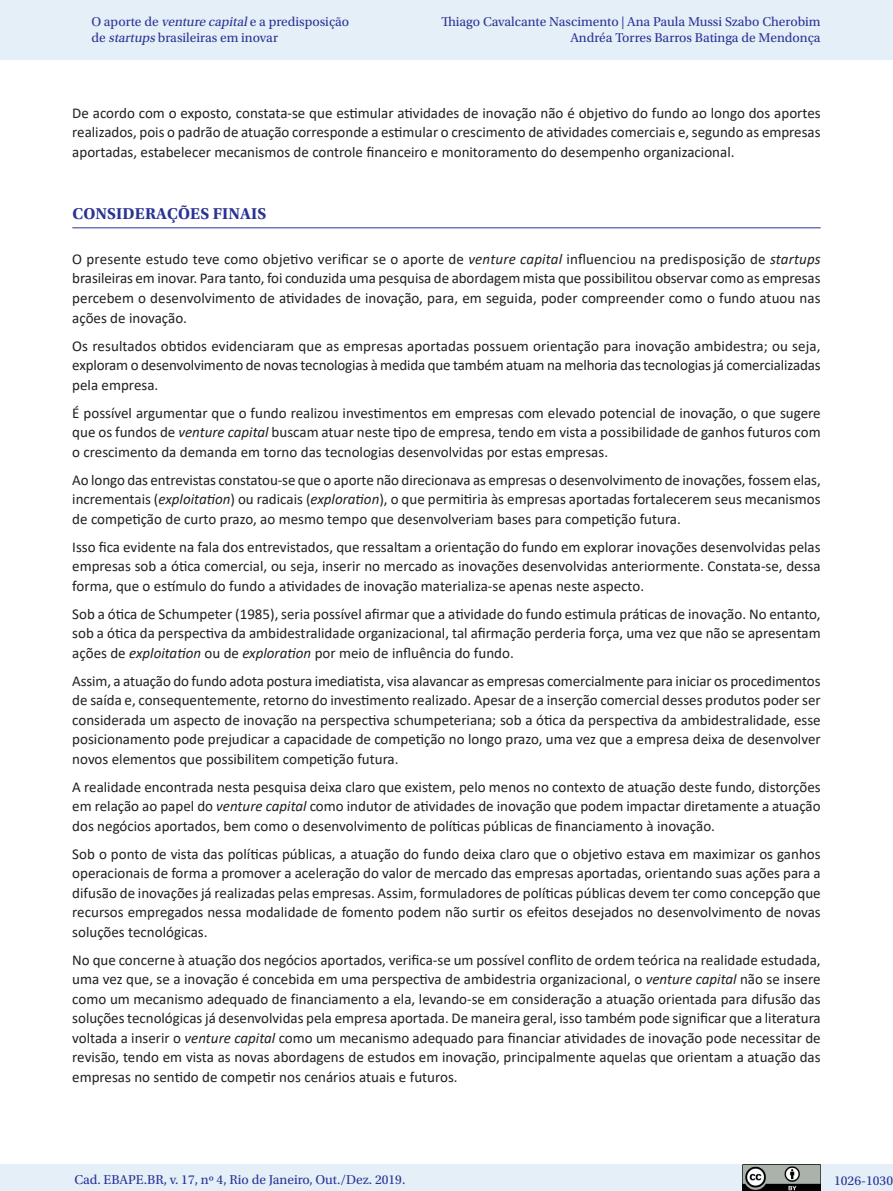
<style>
.page{position:relative;width:893px;height:1191px;background:#fff}
.page>*{position:absolute;margin:0;border:0;box-sizing:border-box;transform-origin:0 0}
._07_1_sub_1{font:700 16.5px "Utopia Std";letter-spacing:.01em;color:#2b3393}
._06_0_texto{font:15px/19.5px "Calibri";color:#231f20;text-align:justify}
.t1{font:13.5px/16.5px "Utopia Std";color:#2b3393}
.s1{font-style:italic}
</style>
<div class="page">
<div style="left:0;top:0;width:893px;height:60px;background:#e4eff8"></div>
<div style="left:0;top:1164px;width:893px;height:27px;background:#e4eff8"></div>
<img style="left:743px;top:1164px;width:78px;height:27px">
<hr style="left:72px;top:227px;width:749px;height:1px;background:#2b3393">
<p class="t1" style="left:91px;top:13px;width:259px">O aporte de <span class="s1">venture capital</span>e a predisposição de <span class="s1">startups</span> brasileiras em inovar</p>
<p class="t1" style="left:441px;top:13px;width:381px;text-align:right">Thiago Cavalcante Nascimento | Ana Paula Mussi Szabo Cherobim<br>Andréa Torres Barros Batinga de Mendonça</p>
<p class="_06_0_texto" style="left:72px;top:102px;width:750px">De acordo com o exposto, constata-se que estimular atividades de inovação não é objetivo do fundo ao longo dos aportes realizados, pois o padrão de atuação corresponde a estimular o crescimento de atividades comerciais e, segundo as empresas aportadas, estabelecer mecanismos de controle financeiro e monitoramento do desempenho organizacional.</p>
<p class="_07_1_sub_1" style="left:72px;top:204px;width:195px">CONSIDERAÇÕES FINAIS</p>
<p class="_06_0_texto" style="left:72px;top:249px;width:750px">O presente estudo teve como objetivo verificar se o aporte de <span class="s1">venture capital</span> influenciou na predisposição de <span class="s1">startups </span>brasileiras em inovar. Para tanto, foi conduzida uma pesquisa de abordagem mista que possibilitou observar como as empresas percebem o desenvolvimento de atividades de inovação, para, em seguida, poder compreender como o fundo atuou nas ações de inovação.</p>
<p class="_06_0_texto" style="left:72px;top:335px;width:750px">Os resultados obtidos evidenciaram que as empresas aportadas possuem orientação para inovação ambidestra; ou seja, exploram o desenvolvimento de novas tecnologias à medida que também atuam na melhoria das tecnologias já comercializadas pela empresa.</p>
<p class="_06_0_texto" style="left:72px;top:402px;width:750px">É possível argumentar que o fundo realizou investimentos em empresas com elevado potencial de inovação, o que sugere que os fundos de <span class="s1">venture capital</span> buscam atuar neste tipo de empresa, tendo em vista a possibilidade de ganhos futuros com o crescimento da demanda em torno das tecnologias desenvolvidas por estas empresas.</p>
<p class="_06_0_texto" style="left:72px;top:469px;width:750px">Ao longo das entrevistas constatou-se que o aporte não direcionava as empresas o desenvolvimento de inovações, fossem elas, incrementais (<span class="s1">exploitation</span>) ou radicais (<span class="s1">exploration</span>), o que permitiria às empresas aportadas fortalecerem seus mecanismos de competição de curto prazo, ao mesmo tempo que desenvolveriam bases para competição futura.</p>
<p class="_06_0_texto" style="left:72px;top:536px;width:750px">Isso fica evidente na fala dos entrevistados, que ressaltam a orientação do fundo em explorar inovações desenvolvidas pelas empresas sob a ótica comercial, ou seja, inserir no mercado as inovações desenvolvidas anteriormente. Constata-se, dessa forma, que o estímulo do fundo a atividades de inovação materializa-se apenas neste aspecto.</p>
<p class="_06_0_texto" style="left:72px;top:603px;width:750px">Sob a ótica de Schumpeter (1985), seria possível afirmar que a atividade do fundo estimula práticas de inovação. No entanto, sob a ótica da perspectiva da ambidestralidade organizacional, tal afirmação perderia força, uma vez que não se apresentam ações de <span class="s1">exploitation</span> ou de <span class="s1">exploration</span> por meio de influência do fundo.</p>
<p class="_06_0_texto" style="left:72px;top:670px;width:750px">Assim, a atuação do fundo adota postura imediatista, visa alavancar as empresas comercialmente para iniciar os procedimentos de saída e, consequentemente, retorno do investimento realizado. Apesar de a inserção comercial desses produtos poder ser considerada um aspecto de inovação na perspectiva schumpeteriana; sob a ótica da perspectiva da ambidestralidade, esse posicionamento pode prejudicar a capacidade de competição no longo prazo, uma vez que a empresa deixa de desenvolver novos elementos que possibilitem competição futura.</p>
<p class="_06_0_texto" style="left:72px;top:776px;width:750px">A realidade encontrada nesta pesquisa deixa claro que existem, pelo menos no contexto de atuação deste fundo, distorções em relação ao papel do <span class="s1">venture capital</span> como indutor de atividades de inovação que podem impactar diretamente a atuação dos negócios aportados, bem como o desenvolvimento de políticas públicas de financiamento à inovação.</p>
<p class="_06_0_texto" style="left:72px;top:843px;width:750px">Sob o ponto de vista das políticas públicas, a atuação do fundo deixa claro que o objetivo estava em maximizar os ganhos operacionais de forma a promover a aceleração do valor de mercado das empresas aportadas, orientando suas ações para a difusão de inovações já realizadas pelas empresas. Assim, formuladores de políticas públicas devem ter como concepção que recursos empregados nessa modalidade de fomento podem não surtir os efeitos desejados no desenvolvimento de novas soluções tecnológicas.</p>
<p class="_06_0_texto" style="left:72px;top:949px;width:750px">No que concerne à atuação dos negócios aportados, verifica-se um possível conflito de ordem teórica na realidade estudada, uma vez que, se a inovação é concebida em uma perspectiva de ambidestria organizacional, o <span class="s1">venture capital</span> não se insere como um mecanismo adequado de financiamento a ela, levando-se em consideração a atuação orientada para difusão das soluções tecnológicas já desenvolvidas pela empresa aportada. De maneira geral, isso também pode significar que a literatura voltada a inserir o <span class="s1">venture capital</span> como um mecanismo adequado para financiar atividades de inovação pode necessitar de revisão, tendo em vista as novas abordagens de estudos em inovação, principalmente aquelas que orientam a atuação das empresas no sentido de competir nos cenários atuais e futuros.</p>
<p class="t1" style="left:74px;top:1171px;width:333px">Cad. EBAPE.BR, v. 17, nº 4, Rio de Janeiro, Out./Dez. 2019.</p>
<p class="t1" style="left:834px;top:1172px;width:60px">1026-1030</p>
</div>
